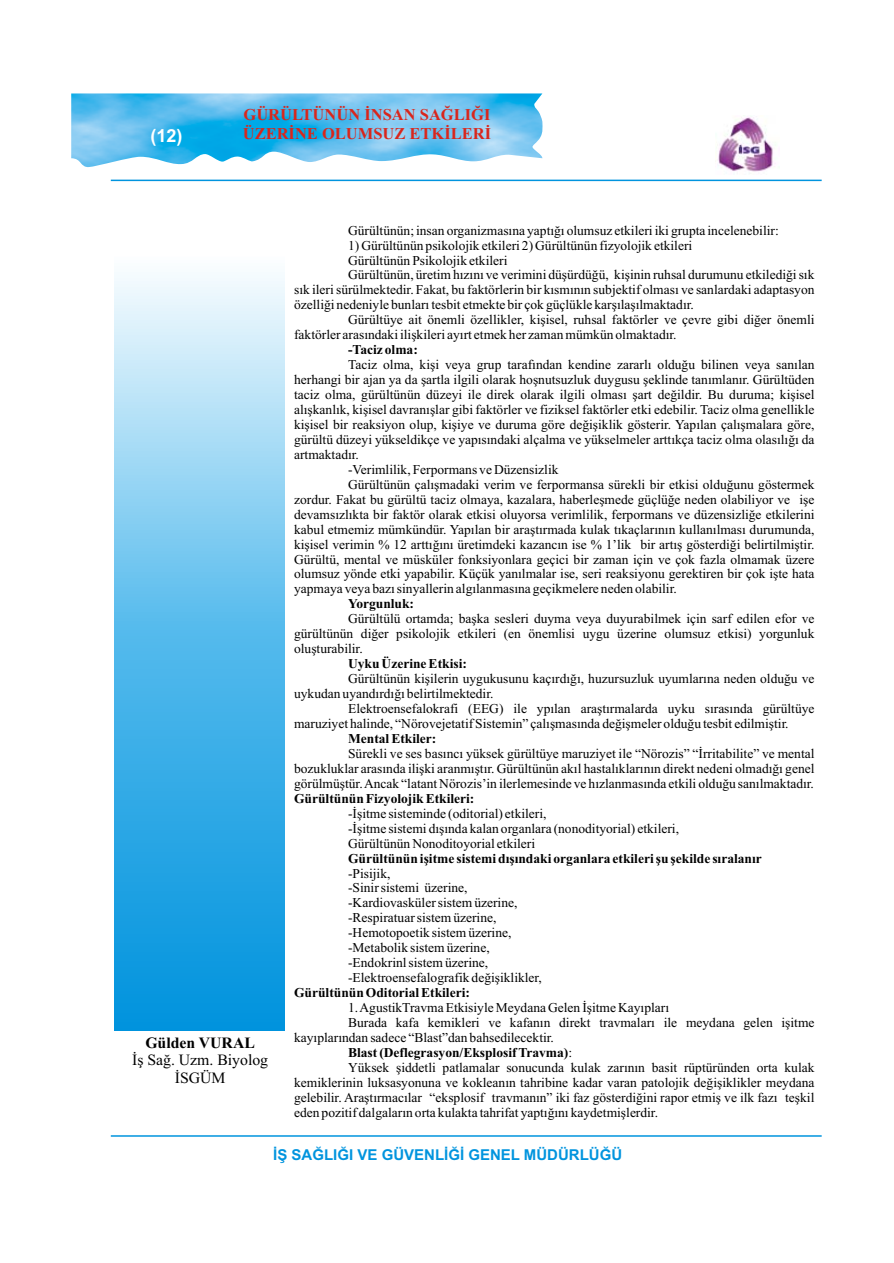
<style>
.page{position:relative;width:894px;height:1263px;background:#fff}
.page>*{position:absolute;margin:0;border:0;box-sizing:border-box;transform-origin:0 0}
.t1{font:700 18px "Arial";color:#fff}
.t2{font:700 16.5px/18.3px "Times New Roman";color:#d9261c}
.t3{font:15.75px/17.4px "Times New Roman";color:#000;text-align:center}
.t4{font:700 15.75px "Times New Roman";color:#000}
.t5{font:700 15px "Arial";color:#0094de}
.t6{font:13.5px/15px "Times New Roman";color:#000;text-align:justify}
.t7{font:700 13.5px "Times New Roman";color:#000}
.s1{font-weight:400}
</style>
<div class="page">
<hr style="left:111px;top:1135px;width:711px;height:2px;background:#0094de">
<hr style="left:111px;top:180px;width:711px;height:1px;background:#0094de">
<img style="left:71px;top:93px;width:471px;height:75px">
<img style="left:718px;top:117px;width:58px;height:55px">
<svg style="left:115px;top:275px;width:170px;height:755px;background:#63beec"></svg>
<h1 class="t1" style="left:151px;top:129px;width:34px">(12)</h1>
<p class="t2" style="left:243px;top:107px;width:250px">GÜRÜLTÜNÜN ÝNSAN SAÐLIÐI<br>ÜZERÝNE OLUMSUZ ETKÝLERÝ</p>
<p class="t4" style="left:145px;top:1037px;width:111px">Gülden VURAL</p>
<p class="t3" style="left:132px;top:1053px;width:138px">Ýþ Sað. Uzm. Biyolog<br>ÝSGÜM</p>
<p class="t6" style="left:348px;top:224px;width:432px">Gürültünün; insan organizmasýna yaptýðý olumsuz etkileri iki grupta incelenebilir:</p>
<p class="t6" style="left:348px;top:239px;width:346px">1) Gürültünün psikolojik etkileri 2) Gürültünün fizyolojik etkileri</p>
<p class="t6" style="left:348px;top:254px;width:161px">Gürültünün Psikolojik etkileri</p>
<p class="t6" style="left:348px;top:269px;width:468px">Gürültünün, üretim hýzýný ve verimini düþürdüðü, kiþinin ruhsal durumunu etkilediði sýk</p>
<p class="t6" style="left:294px;top:284px;width:522px">sýk ileri sürülmektedir. Fakat, bu faktörlerin bir kýsmýnýn subjektif olmasý ve sanlardaki adaptasyon</p>
<p class="t6" style="left:294px;top:299px;width:401px">özelliði nedeniyle bunlarý tesbit etmekte bir çok güçlükle karþýlaþýlmaktadýr.</p>
<p class="t6" style="left:348px;top:314px;width:468px">Gürültüye ait önemli özellikler, kiþisel, ruhsal faktörler ve çevre gibi diðer önemli</p>
<p class="t6" style="left:294px;top:329px;width:384px">faktörler arasýndaki iliþkileri ayýrt etmek her zaman mümkün olmaktadýr.</p>
<p class="t7" style="left:348px;top:345px;width:71px">-Taciz olma:</p>
<p class="t6" style="left:348px;top:358px;width:468px">Taciz olma, kiþi veya grup tarafýndan kendine zararlý olduðu bilinen veya sanýlan</p>
<p class="t6" style="left:294px;top:373px;width:522px">herhangi bir ajan ya da þartla ilgili olarak hoþnutsuzluk duygusu þeklinde tanýmlanýr. Gürültüden</p>
<p class="t6" style="left:294px;top:388px;width:522px">taciz olma, gürültünün düzeyi ile direk olarak ilgili olmasý þart deðildir. Bu duruma; kiþisel</p>
<p class="t6" style="left:294px;top:403px;width:522px">alýþkanlýk, kiþisel davranýþlar gibi faktörler ve fiziksel faktörler etki edebilir. Taciz olma genellikle</p>
<p class="t6" style="left:294px;top:418px;width:522px">kiþisel bir reaksiyon olup, kiþiye ve duruma göre deðiþiklik gösterir. Yapýlan çalýþmalara göre,</p>
<p class="t6" style="left:294px;top:433px;width:522px">gürültü düzeyi yükseldikçe ve yapýsýndaki alçalma ve yükselmeler arttýkça taciz olma olasýlýðý da</p>
<p class="t6" style="left:294px;top:448px;width:66px">artmaktadýr.</p>
<p class="t6" style="left:348px;top:463px;width:212px">-Verimlilik, Ferpormans ve Düzensizlik</p>
<p class="t6" style="left:348px;top:478px;width:468px">Gürültünün çalýþmadaki verim ve ferpormansa sürekli bir etkisi olduðunu göstermek</p>
<p class="t6" style="left:294px;top:493px;width:522px">zordur. Fakat bu gürültü taciz olmaya, kazalara, haberleþmede güçlüðe neden olabiliyor ve iþe</p>
<p class="t6" style="left:294px;top:508px;width:522px">devamsýzlýkta bir faktör olarak etkisi oluyorsa verimlilik, ferpormans ve düzensizliðe etkilerini</p>
<p class="t6" style="left:294px;top:523px;width:522px">kabul etmemiz mümkündür. Yapýlan bir araþtýrmada kulak týkaçlarýnýn kullanýlmasý durumunda,</p>
<p class="t6" style="left:294px;top:538px;width:522px">kiþisel verimin % 12 arttýðýný üretimdeki kazancýn ise % 1’lik bir artýþ gösterdiði belirtilmiþtir.</p>
<p class="t6" style="left:294px;top:553px;width:522px">Gürültü, mental ve müsküler fonksiyonlara geçici bir zaman için ve çok fazla olmamak üzere</p>
<p class="t6" style="left:294px;top:568px;width:522px">olumsuz yönde etki yapabilir. Küçük yanýlmalar ise, seri reaksiyonu gerektiren bir çok iþte hata</p>
<p class="t6" style="left:294px;top:583px;width:384px">yapmaya veya bazý sinyallerin algýlanmasýna geçikmelere neden olabilir.</p>
<p class="t7" style="left:348px;top:599px;width:68px">Yorgunluk:</p>
<p class="t6" style="left:294px;top:613px;width:522px;text-indent:54px">Gürültülü ortamda; baþka sesleri duyma veya duyurabilmek için sarf edilen efor ve gürültünün diðer psikolojik etkileri (en önemlisi uygu üzerine olumsuz etkisi) yorgunluk oluþturabilir.</p>
<p class="t7" style="left:348px;top:659px;width:120px">Uyku Üzerine Etkisi:</p>
<p class="t6" style="left:348px;top:672px;width:468px">Gürültünün kiþilerin uygukusunu kaçýrdýðý, huzursuzluk uyumlarýna neden olduðu ve</p>
<p class="t6" style="left:294px;top:687px;width:201px">uykudan uyandýrdýðý belirtilmektedir.</p>
<p class="t6" style="left:348px;top:702px;width:468px">Elektroensefalokrafi (EEG) ile ypýlan araþtýrmalarda uyku sýrasýnda gürültüye</p>
<p class="t6" style="left:294px;top:717px;width:496px">maruziyet halinde, “Nörovejetatif Sistemin” çalýþmasýnda deðiþmeler olduðu tesbit edilmiþtir.</p>
<p class="t7" style="left:348px;top:734px;width:90px">Mental Etkiler:</p>
<p class="t6" style="left:294px;top:747px;width:522px;text-indent:54px">Sürekli ve ses basýncý yüksek gürültüye maruziyet ile “Nörozis” “Ýrritabilite” ve mental bozukluklar arasýnda iliþki aranmýþtýr. Gürültünün akýl hastalýklarýnýn direkt nedeni olmadýðý genel görülmüþtür. Ancak “latant Nörozis’in ilerlemesinde ve hýzlanmasýnda etkili olduðu sanýlmaktadýr.</p>
<p class="t7" style="left:294px;top:794px;width:182px">Gürültünün Fizyolojik Etkileri:</p>
<p class="t6" style="left:348px;top:807px;width:332px;text-align:left">-Ýþitme sisteminde (oditorial) etkileri,<br>-Ýþitme sistemi dýþýnda kalan organlara (nonodityorial) etkileri,<br>Gürültünün Nonoditoyorial etkileri</p>
<p class="t7" style="left:348px;top:853px;width:415px">Gürültünün iþitme sistemi dýþýndaki organlara etkileri þu þekilde sýralanýr</p>
<p class="t6" style="left:348px;top:867px;width:195px;text-align:left">-Pisijik,<br>-Sinir sistemi üzerine, -Kardiovasküler sistem üzerine, -Respiratuar sistem üzerine, -Hemotopoetik sistem üzerine, -Metabolik sistem üzerine, -Endokrinl sistem üzerine, -Elektroensefalografik deðiþiklikler,</p>
<p class="t7" style="left:294px;top:988px;width:177px">Gürültünün Oditorial Etkileri:</p>
<p class="t6" style="left:348px;top:1001px;width:323px">1. AgustikTravma Etkisiyle Meydana Gelen Ýþitme Kayýplarý</p>
<p class="t6" style="left:348px;top:1016px;width:468px">Burada kafa kemikleri ve kafanýn direkt travmalarý ile meydana gelen iþitme</p>
<p class="t6" style="left:294px;top:1031px;width:261px">kayýplarýndan sadece “Blast”dan bahsedilecektir.</p>
<p class="t7" style="left:348px;top:1048px;width:226px">Blast (Deflegrasyon/Eksplosif Travma)<span class="s1">:</span></p>
<p class="t6" style="left:348px;top:1061px;width:468px">Yüksek þiddetli patlamalar sonucunda kulak zarýnýn basit rüptüründen orta kulak</p>
<p class="t6" style="left:294px;top:1076px;width:522px">kemiklerinin luksasyonuna ve kokleanýn tahribine kadar varan patolojik deðiþiklikler meydana</p>
<p class="t6" style="left:294px;top:1091px;width:522px">gelebilir. Araþtýrmacýlar “eksplosif travmanýn” iki faz gösterdiðini rapor etmiþ ve ilk fazý teþkil</p>
<p class="t6" style="left:294px;top:1106px;width:365px">eden pozitif dalgalarýn orta kulakta tahrifat yaptýðýný kaydetmiþlerdir.</p>
<p class="t5" style="left:273px;top:1149px;width:350px">ÝÞ SAÐLIÐI VE GÜVENLÝÐÝ GENEL MÜDÜRLÜÐÜ</p>
</div>
